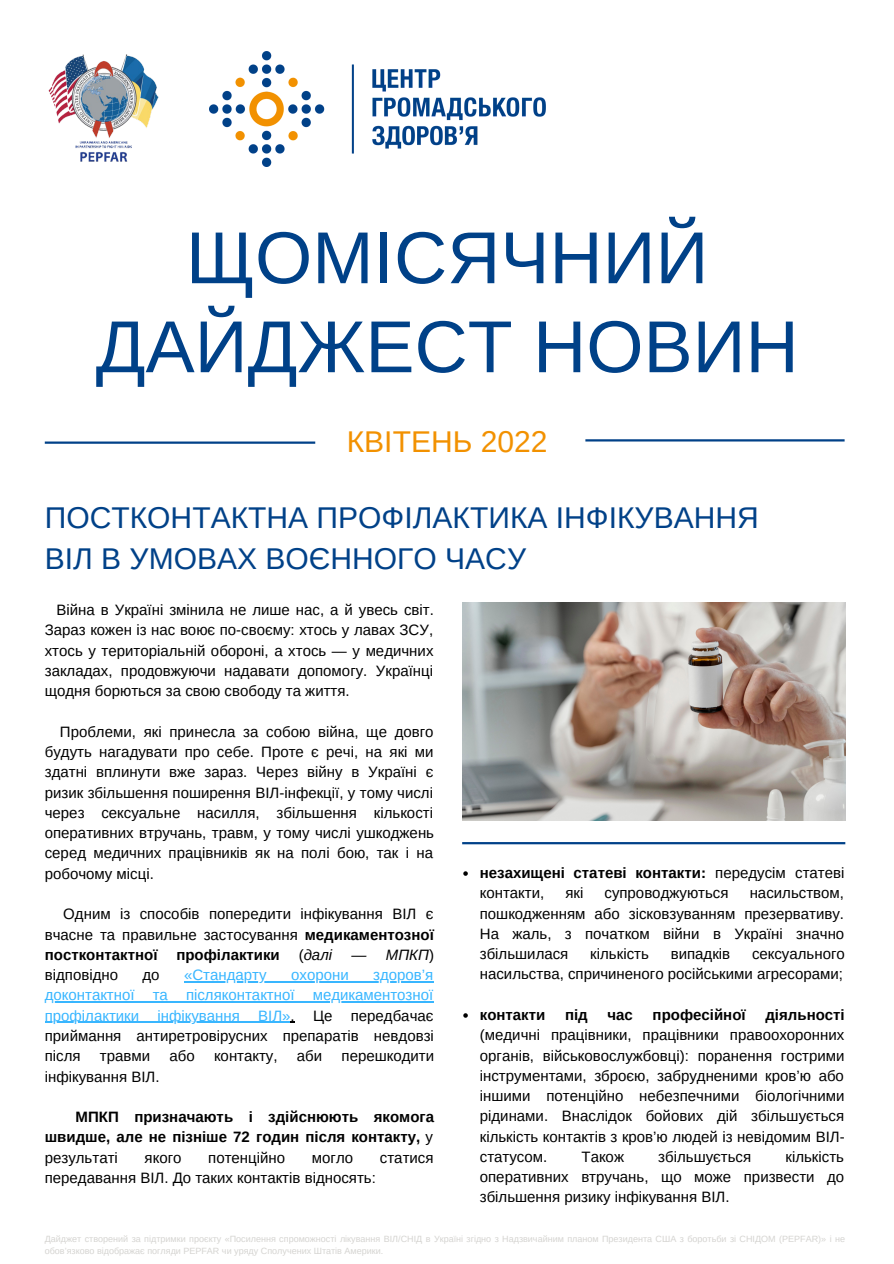
<style>
.page{position:relative;width:894px;height:1264px;background:#fff}
.page>*{position:absolute;margin:0;border:0;box-sizing:border-box;transform-origin:0 0}
.t1{font:73.5px "Arimo";color:#004188}
.t2{font:30px/41.7px "Arimo";color:#004188}
.t3{font:30px "Arimo";color:#f29100}
.t4{font:15px/20.2px "Arimo";color:#000;text-align:justify}
.t5{font:700 15px/20.2px "Arimo";color:#000;text-align:justify}
.t6{font:15px/20.2px "Arimo";color:#38b6ff;text-align:justify}
.t7{font:italic 15px "Arimo";color:#000}
.t8{font:9px/12px "Arimo";color:#d5d4d1}
.s1{font-weight:700}
.s2{font-weight:400}
.s3{font-style:normal}
.s4{color:#000}
</style>
<div class="page">
<img style="left:209px;top:51px;width:336px;height:115px">
<hr style="left:45px;top:441px;width:270px;height:3px;background:#004188">
<hr style="left:585px;top:439px;width:259px;height:2px;background:#004188">
<img style="left:462px;top:602px;width:383px;height:218px">
<hr style="left:462px;top:842px;width:383px;height:2px;background:#004188">
<img style="left:48px;top:54px;width:111px;height:108px">
<hr style="left:184px;top:981px;width:249px;height:1px;background:#38b6ff">
<hr style="left:45px;top:1001px;width:388px;height:1px;background:#38b6ff">
<hr style="left:45px;top:1021px;width:245px;height:1px;background:#38b6ff">
<svg style="left:463px;top:871px;width:4px;height:4px"></svg>
<svg style="left:463px;top:1013px;width:4px;height:4px"></svg>
<p class="t1" style="left:186px;top:217px;width:523px">ЩОМІСЯЧНИЙ</p>
<p class="t1" style="left:96px;top:306px;width:704px">ДАЙДЖЕСТ НОВИН</p>
<p class="t3" style="left:346px;top:425px;width:202px">КВІТЕНЬ 2022</p>
<p class="t2" style="left:45px;top:496px;width:715px">ПОСТКОНТАКТНА ПРОФІЛАКТИКА ІНФІКУВАННЯ<br>ВІЛ В УМОВАХ ВОЄННОГО ЧАСУ</p>
<p class="t4" style="left:45px;top:600px;width:390px;text-indent:12px">Війна в Україні змінила не лише нас, а й увесь світ.<br>Зараз кожен із нас воює по-своєму: хтось у лавах ЗСУ, хтось у територіальній обороні, а хтось — у медичних закладах, продовжуючи надавати допомогу. Українці щодня борються за свою свободу та життя.</p>
<p class="t4" style="left:45px;top:721px;width:390px;text-indent:15px">Проблеми, які принесла за собою війна, ще довго будуть нагадувати про себе. Проте є речі, на які ми здатні вплинути вже зараз. Через війну в Україні є ризик збільшення поширення ВІЛ-інфекції, у тому числі через сексуальне насилля, збільшення кількості оперативних втручань, травм, у тому числі ушкоджень серед медичних працівників як на полі бою, так і на робочому місці.</p>
<p class="t4" style="left:45px;top:904px;width:390px;text-indent:18px">Одним із способів попередити інфікування ВІЛ є вчасне та правильне застосування <span class="s1">медикаментозної постконтактної</span></p>
<p class="t5" style="left:479px;top:862px;width:366px">незахищені статеві контакти: <span class="s2">передусім статеві контакти,</span></p>
<p class="t4" style="left:565px;top:883px;width:20px">які</p>
<p class="t4" style="left:604px;top:883px;width:126px">супроводжуються</p>
<p class="t4" style="left:479px;top:883px;width:366px;text-indent:270px">насильством, пошкодженням або зісковзуванням презервативу.<br>На жаль, з початком війни в Україні значно збільшилася</p>
<p class="t4" style="left:590px;top:943px;width:60px">кількість</p>
<p class="t4" style="left:670px;top:943px;width:61px">випадків</p>
<p class="t5" style="left:176px;top:944px;width:105px">профілактики</p>
<p class="t7" style="left:298px;top:946px;width:35px"><span class="s3">(</span>далі</p>
<p class="t7" style="left:351px;top:946px;width:84px">— МПКП<span class="s3">)</span></p>
<p class="t4" style="left:479px;top:943px;width:366px;text-align:right">сексуального<br>насильства, спричиненого російськими агресорами;</p>
<p class="t5" style="left:479px;top:1004px;width:67px">контакти</p>
<p class="t5" style="left:565px;top:1004px;width:24px">під</p>
<p class="t5" style="left:607px;top:1004px;width:27px">час</p>
<p class="t5" style="left:652px;top:1004px;width:95px">професійної</p>
<p class="t4" style="left:45px;top:964px;width:75px">відповідно</p>
<p class="t4" style="left:142px;top:964px;width:19px">до</p>
<p class="t6" style="left:184px;top:964px;width:84px">«Стандарту</p>
<p class="t6" style="left:291px;top:964px;width:59px">охорони</p>
<p class="t6" style="left:45px;top:964px;width:390px;text-indent:328px">здоров’я доконтактної та післяконтактної медикаментозної профілактики інфікування ВІЛ»<span class="s4">. Це передбачає приймання антиретровірусних препаратів невдовзі після</span></p>
<p class="t4" style="left:479px;top:1004px;width:366px;text-indent:285px"><span class="s1">діяльності </span>(медичні працівники, працівники правоохоронних органів, військовослужбовці): поранення гострими інструментами, зброєю, забрудненими кров’ю або іншими потенційно небезпечними біологічними рідинами. Внаслідок бойових дій збільшується кількість контактів з кров’ю людей із невідомим ВІЛ&shy;статусом.</p>
<p class="t4" style="left:100px;top:1045px;width:52px">травми</p>
<p class="t4" style="left:169px;top:1045px;width:27px">або</p>
<p class="t4" style="left:214px;top:1045px;width:65px">контакту,</p>
<p class="t4" style="left:297px;top:1045px;width:27px">аби</p>
<p class="t4" style="left:341px;top:1045px;width:94px">перешкодити</p>
<p class="t4" style="left:45px;top:1066px;width:116px">інфікування ВІЛ.</p>
<p class="t5" style="left:45px;top:1106px;width:391px;text-indent:31px">МПКП призначають і здійснюють якомога швидше, але не пізніше 72 годин після контакту, <span class="s2">у результаті</span></p>
<p class="t4" style="left:581px;top:1146px;width:44px">Також</p>
<p class="t4" style="left:658px;top:1146px;width:94px">збільшується</p>
<p class="t4" style="left:479px;top:1146px;width:366px;text-indent:305px">кількість оперативних втручань, що може призвести до збільшення ризику інфікування ВІЛ.</p>
<p class="t8" style="left:45px;top:1232px;width:801px">Дайджет створений за підтримки проєкту «Посилення спроможності лікування ВІЛ/СНІД в Україні згідно з Надзвичайним планом Президента США з боротьби зі СНІДОМ (PEPFAR)» і не обов’язково відображає погляди PEPFAR чи уряду Сполучених Штатів Америки.</p>
<p class="t4" style="left:145px;top:1147px;width:38px">якого</p>
<p class="t4" style="left:208px;top:1147px;width:78px">потенційно</p>
<p class="t4" style="left:312px;top:1147px;width:43px">могло</p>
<p class="t4" style="left:380px;top:1147px;width:55px">статися</p>
<p class="t4" style="left:45px;top:1167px;width:332px">передавання ВІЛ. До таких контактів відносять:</p>
</div>
